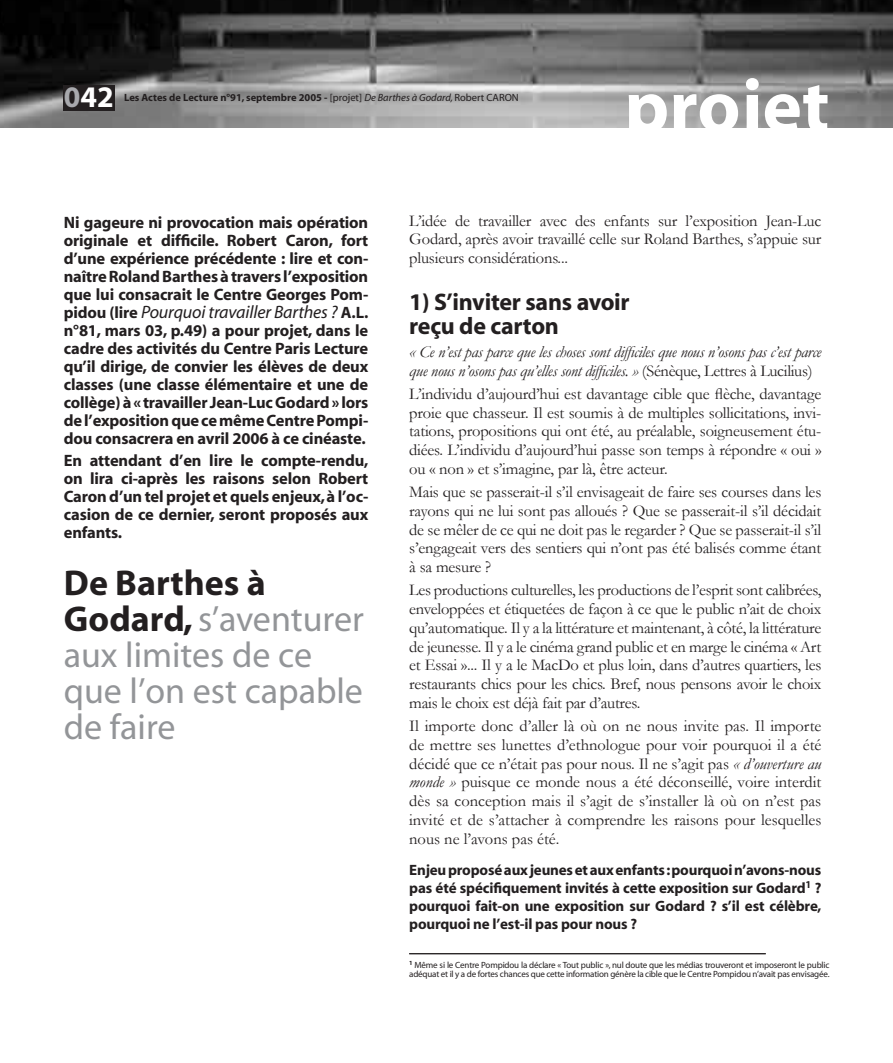
<style>
.page{position:relative;width:893px;height:1063px;background:#fff}
.page>*{position:absolute;margin:0;border:0;box-sizing:border-box;transform-origin:0 0}
.t1{font:700 75px "Myriad";color:#fff}
.t2{font:36px/36px "Myriad";color:#939598}
.t3{font:700 30px "Myriad";color:#fff}
.t4{font:700 24px/24px "Myriad";letter-spacing:-.01em;color:#231f20}
.t5{font:italic 18px "Myriad";letter-spacing:-.01em;color:#231f20}
.t6{font:16.5px/18.8px "Garamond";letter-spacing:-.01em;color:#231f20;text-align:justify}
.t7{font:700 16.5px/18px "Myriad";letter-spacing:-.01em;color:#231f20;text-align:justify}
.t8{font:italic 16.5px/18.8px "Garamond";letter-spacing:-.02em;color:#231f20}
.t9{font:700 15px/18px "Myriad";letter-spacing:-.01em;color:#231f20;text-align:justify}
.t10{font:700 10.5px "Myriad";color:#231f20}
.t11{font:9px/9px "Myriad";letter-spacing:-.02em;color:#231f20}
.s1{color:#a8a9ad}
.s2{font-weight:400}
.s3{font-weight:400;font-style:italic}
.s4{font-weight:700;font-style:normal;font-size:16.5px}
.s5{font-weight:700;color:#231f20}
.s6{font-style:normal}
.s7{font-style:italic}
</style>
<div class="page">
<img style="left:0;top:0;width:893px;height:128px">
<div style="left:64px;top:85px;width:51px;height:26px;background:#231f20"></div>
<hr style="left:409px;top:953px;width:357px;height:1px;background:#231f20">
<h3 class="t3" style="left:64px;top:79px;width:51px"><span class="s1">0</span>42</h3>
<p class="t10" style="left:124px;top:91px;width:396px">Les Actes de Lecture n°91, septembre 2005 - <span class="s2">[projet]</span> <span class="s3">De Barthes à Godard,</span> <span class="s2">Robert CARON</span></p>
<h1 class="t1" style="left:624px;top:62px;width:207px">projet</h1>
<p class="t7" style="left:64px;top:213px;width:306px">Ni gageure ni provocation mais opération originale et difficile. Robert Caron, fort d’une expérience précédente : lire et con&shy;naître Roland Barthes à travers l’exposition que lui consacrait le Centre Georges Pom-</p>
<p class="t5" style="left:64px;top:301px;width:306px"><span class="s4">pidou (lire</span> Pourquoi travailler Barthes ? <span class="s4">A.L.</span></p>
<p class="t7" style="left:64px;top:321px;width:306px">n°81, mars 03, p.49) a pour projet, dans le cadre des activités du Centre Paris Lecture qu’il dirige, de convier les élèves de deux classes (une classe élémentaire et une de collège) à « travailler Jean-Luc Godard » lors de l’exposition que ce même Centre Pompi&shy;dou consacrera en avril 2006 à ce cinéaste.</p>
<p class="t7" style="left:64px;top:452px;width:306px">En attendant d’en lire le compte-rendu, on lira ci-après les raisons selon Robert Caron d’un tel projet et quels enjeux, à l’oc&shy;casion de ce dernier, seront proposés aux enfants.</p>
<h2 class="t2" style="left:64px;top:565px;width:302px"><span class="s5">De Barthes à<br>Godard,</span> s’aventurer aux limites de ce que l’on est capable de faire</h2>
<p class="t6" style="left:409px;top:211px;width:414px">L’idée de travailler avec des enfants sur l’exposition Jean-Luc Godard, après avoir travaillé celle sur Roland Barthes, s’appuie sur plusieurs considérations...</p>
<h3 class="t4" style="left:409px;top:289px;width:222px">1) S’inviter sans avoir reçu de carton</h3>
<p class="t8" style="left:409px;top:342px;width:414px">« Ce n’est pas parce que les choses sont difficiles que nous n’osons pas c’est parce que nous n’osons pas qu’elles sont difficiles. » <span class="s6">(Sénèque, Lettres à Lucilius)</span></p>
<p class="t6" style="left:409px;top:384px;width:414px">L’individu d’aujourd’hui est davantage cible que flèche, davantage proie que chasseur. Il est soumis à de multiples sollicitations, invi&shy;tations, propositions qui ont été, au préalable, soigneusement étu&shy;diées. L’individu d’aujourd’hui passe son temps à répondre « oui » ou « non » et s’imagine, par là, être acteur.</p>
<p class="t6" style="left:409px;top:482px;width:414px">Mais que se passerait-il s’il envisageait de faire ses courses dans les rayons qui ne lui sont pas alloués ? Que se passerait-il s’il décidait de se mêler de ce qui ne doit pas le regarder ? Que se passerait-il s’il s’engageait vers des sentiers qui n’ont pas été balisés comme étant à sa mesure ?</p>
<p class="t6" style="left:409px;top:580px;width:414px">Les productions culturelles, les productions de l’esprit sont calibrées, enveloppées et étiquetées de façon à ce que le public n’ait de choix qu’automatique. Il y a la littérature et maintenant, à côté, la littérature de jeunesse. Il y a le cinéma grand public et en marge le cinéma « Art et Essai »... Il y a le MacDo et plus loin, dans d’autres quartiers, les restaurants chics pour les chics. Bref, nous pensons avoir le choix mais le choix est déjà fait par d’autres.</p>
<p class="t6" style="left:409px;top:716px;width:414px">Il importe donc d’aller là où on ne nous invite pas. Il importe de mettre ses lunettes d’ethnologue pour voir pourquoi il a été décidé que ce n’était pas pour nous. Il ne s’agit pas <span class="s7">« d’ouverture au monde »</span> puisque ce monde nous a été déconseillé, voire interdit dès sa conception mais il s’agit de s’installer là où on n’est pas invité et de s’attacher à comprendre les raisons pour lesquelles nous ne l’avons pas été.</p>
<p class="t9" style="left:409px;top:861px;width:414px">Enjeu proposé aux jeunes et aux enfants : pourquoi n’avons-nous pas été spécifiquement invités à cette exposition sur Godard<sup>1</sup> ? pourquoi fait-on une exposition sur Godard ? s’il est célèbre, pourquoi ne l’est-il pas pour nous ?</p>
<p class="t11" style="left:409px;top:960px;width:422px"><sup>1</sup> Même si le Centre Pompidou la déclare « Tout public », nul doute que les médias trouveront et imposeront le public adéquat et il y a de fortes chances que cette information génère la cible que le Centre Pompidou n’avait pas envisagée.</p>
</div>
